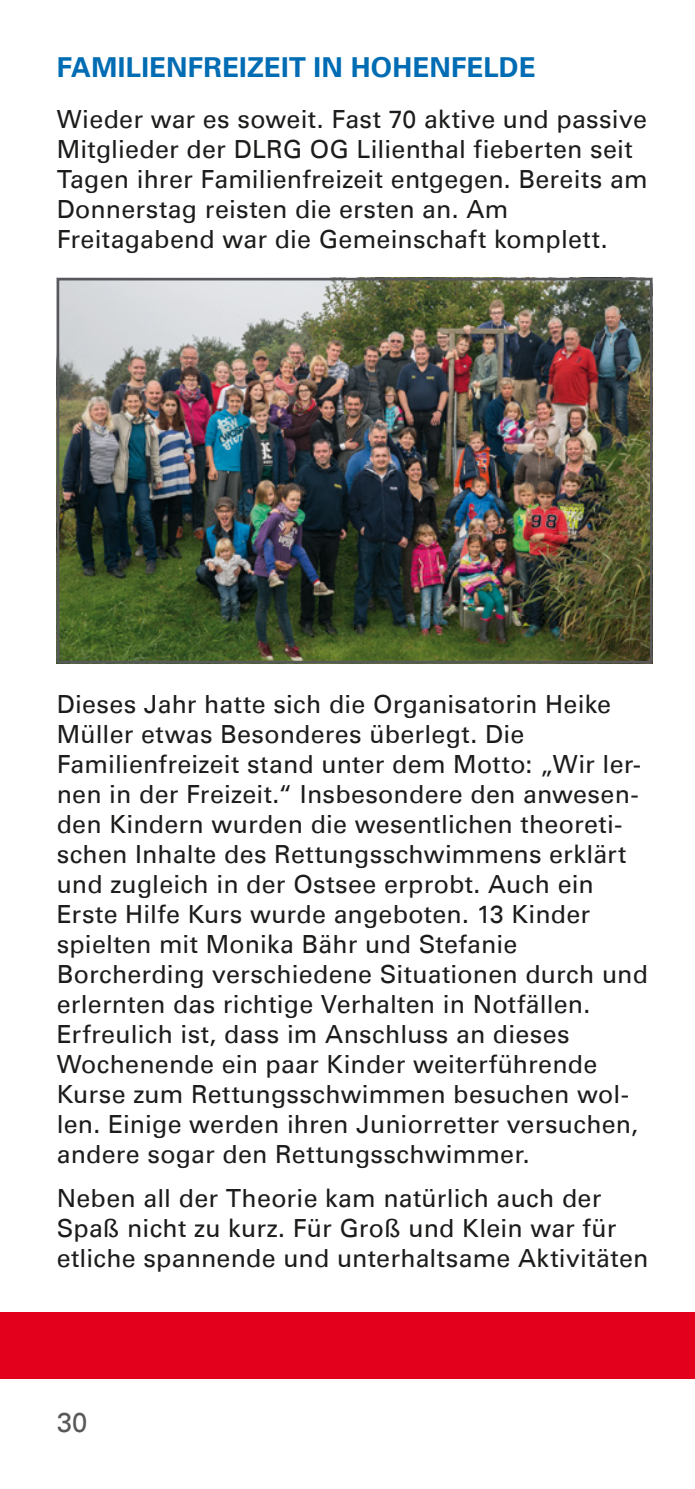
<style>
.page{position:relative;width:695px;height:1489px;background:#fff}
.page>*{position:absolute;margin:0;border:0;box-sizing:border-box;transform-origin:0 0}
.t1{font:700 27.5px "Univers";letter-spacing:.01em;color:#006cb3}
.t2{font:27.5px "Univers";color:#58585b}
.t3{font:25px/30px "Univers";letter-spacing:.01em;color:#1c1d1b}
</style>
<div class="page">
<div style="left:0;top:1311px;width:694px;height:67px;background:#e3001d"></div>
<img style="left:60px;top:281px;width:589px;height:379px">
<div style="left:57px;top:278px;width:595px;height:385px;border:2px solid #58585b"></div>
<p class="t1" style="left:57px;top:51px;width:480px">FAMILIENFREIZEIT IN HOHENFELDE</p>
<p class="t3" style="left:57px;top:104px;width:592px">Wieder war es soweit. Fast 70 aktive und passive Mitglieder der DLRG OG Lilienthal fieberten seit Tagen ihrer Familienfreizeit entgegen. Bereits am Donnerstag reisten die ersten an. Am Freitagabend war die Gemeinschaft komplett.</p>
<p class="t3" style="left:57px;top:689px;width:592px">Dieses Jahr hatte sich die Organisatorin Heike Müller etwas Besonderes überlegt. Die Familienfreizeit stand unter dem Motto: „Wir ler&shy;nen in der Freizeit.“ Insbesondere den anwesen&shy;den Kindern wurden die wesentlichen theoreti&shy;schen Inhalte des Rettungsschwimmens erklärt und zugleich in der Ostsee erprobt. Auch ein Erste Hilfe Kurs wurde angeboten. 13 Kinder spielten mit Monika Bähr und Stefanie Borcherding verschiedene Situationen durch und erlernten das richtige Verhalten in Notfällen.<br>Erfreulich ist, dass im Anschluss an dieses Wochenende ein paar Kinder weiterführende Kurse zum Rettungsschwimmen besuchen wol&shy;len. Einige werden ihren Juniorretter versuchen, andere sogar den Rettungsschwimmer.</p>
<p class="t3" style="left:57px;top:1183px;width:593px">Neben all der Theorie kam natürlich auch der<br>Spaß nicht zu kurz. Für Groß und Klein war für etliche spannende und unterhaltsame Aktivitäten</p>
<p class="t2" style="left:57px;top:1405px;width:32px">30</p>
</div>
